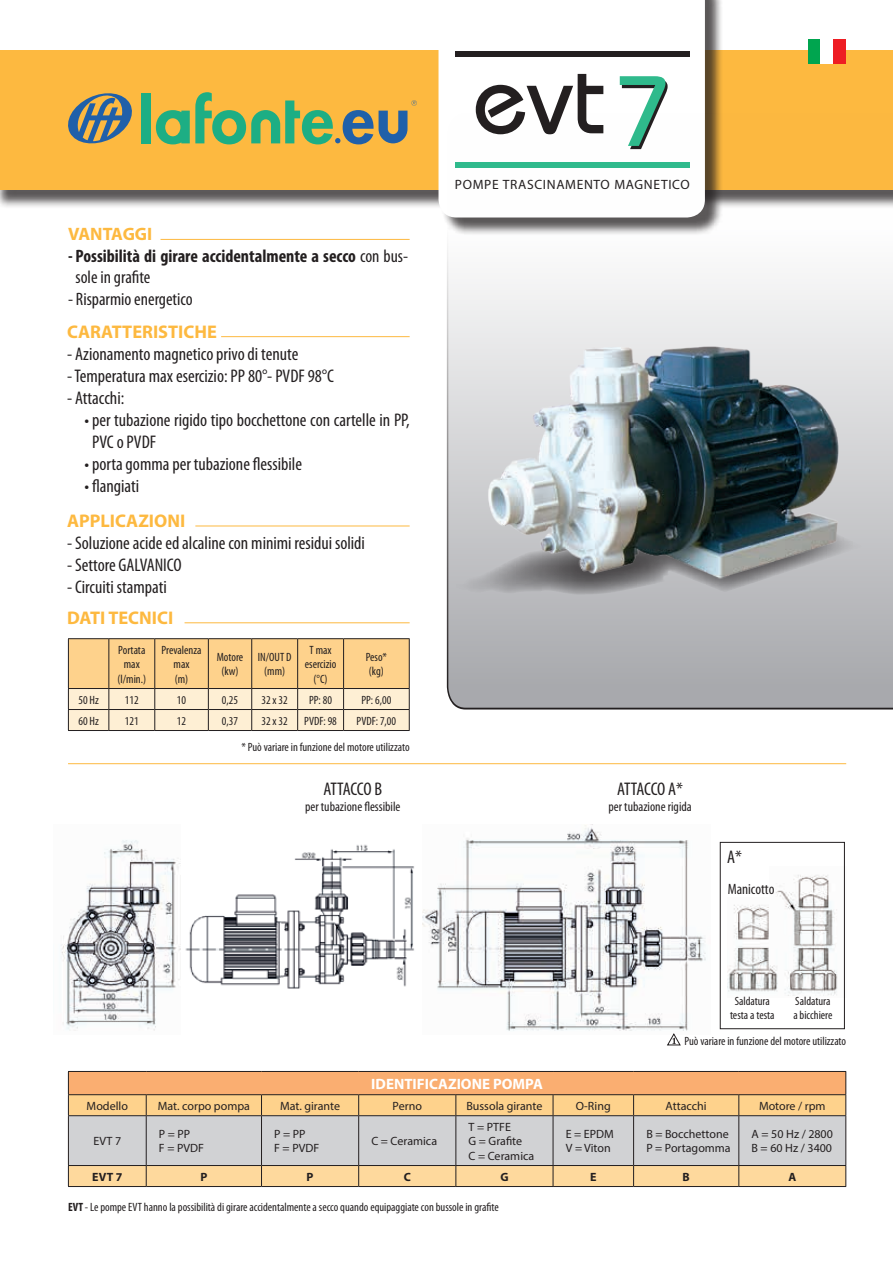
<style>
.page{position:relative;width:893px;height:1263px;background:#fff}
.page>*{position:absolute;margin:0;border:0;box-sizing:border-box;transform-origin:0 0}
.t1{font:condensed 18.3px/22px "Myriad Pro";color:#231f20}
.t2{font:700 18.3px "Myriad Pro";color:#fdb940}
.t3{font:condensed 18.3px "Myriad Pro";letter-spacing:-.02em;color:#231f20}
.t4{font:700 condensed 18px/21.6px "Myriad Pro";color:#231f20}
.t5{font:condensed 18px "Myriad Pro";color:#231f20}
.t6{font:700 18px "Myriad Pro";color:#fdb940}
.t7{font:700 15px "Myriad Pro";color:#fff}
.t8{font:condensed 15px "Myriad Pro";color:#231f20}
.t9{font:condensed 13.5px "Myriad Pro";color:#231f20}
.t10{font:13.5px "Myriad Pro";letter-spacing:.05em;color:#231f20}
.t11{font:condensed 12px/14.4px "Myriad Pro";color:#231f20;text-align:center}
.t12{font:12px/14.4px "Myriad Pro";color:#231f20}
.t13{font:700 12px "Myriad Pro";color:#231f20}
.s1{font-weight:400}
.s2{font-weight:700}
</style>
<div class="page">
<div style="left:0;top:53px;width:893px;height:156px;background:#231f20;opacity:.75"></div>
<div style="left:0;top:51px;width:893px;height:139px;background:#fdb940"></div>
<div style="left:441px;top:0;width:283px;height:236px;background:#231f20;opacity:.75"></div>
<svg style="left:438px;top:0;width:267px;height:217px"></svg>
<svg style="left:447px;top:196px;width:446px;height:513px"></svg>
<div style="left:455px;top:51px;width:235px;height:5px;background:#231f20"></div>
<svg style="left:447px;top:74px;width:446px;height:122px"></svg>
<div style="left:808px;top:39px;width:13px;height:24px;background:#00a54f"></div>
<div style="left:821px;top:39px;width:12px;height:24px;background:#fff"></div>
<div style="left:833px;top:39px;width:13px;height:24px;background:#ee1d23"></div>
<hr style="left:161px;top:239px;width:249px;height:1px;background:#fdb940">
<hr style="left:221px;top:336px;width:189px;height:1px;background:#fdb940">
<hr style="left:195px;top:526px;width:215px;height:1px;background:#fdb940">
<hr style="left:185px;top:622px;width:225px;height:1px;background:#fdb940">
<hr style="left:68px;top:763px;width:778px;height:1px;background:#fdb940">
<hr style="left:68px;top:638px;width:41px;height:1px;background:#231f20">
<hr style="left:109px;top:638px;width:46px;height:1px;background:#231f20">
<hr style="left:155px;top:638px;width:53px;height:1px;background:#231f20">
<hr style="left:208px;top:638px;width:44px;height:1px;background:#231f20">
<hr style="left:252px;top:638px;width:46px;height:1px;background:#231f20">
<hr style="left:298px;top:638px;width:46px;height:1px;background:#231f20">
<hr style="left:344px;top:638px;width:66px;height:1px;background:#231f20">
<svg style="left:68px;top:639px;width:342px;height:91px;background:#f3d6a5"></svg>
<hr style="left:68px;top:730px;width:41px;height:1px;background:#231f20">
<hr style="left:109px;top:730px;width:46px;height:1px;background:#231f20">
<hr style="left:155px;top:730px;width:53px;height:1px;background:#231f20">
<hr style="left:208px;top:730px;width:44px;height:1px;background:#231f20">
<hr style="left:252px;top:730px;width:46px;height:1px;background:#231f20">
<hr style="left:298px;top:730px;width:46px;height:1px;background:#231f20">
<hr style="left:344px;top:730px;width:66px;height:1px;background:#231f20">
<hr style="left:68px;top:1071px;width:78px;height:1px;background:#231f20">
<hr style="left:146px;top:1071px;width:115px;height:1px;background:#231f20">
<hr style="left:261px;top:1071px;width:98px;height:1px;background:#231f20">
<hr style="left:359px;top:1071px;width:97px;height:1px;background:#231f20">
<hr style="left:456px;top:1071px;width:97px;height:1px;background:#231f20">
<hr style="left:553px;top:1071px;width:81px;height:1px;background:#231f20">
<hr style="left:634px;top:1071px;width:105px;height:1px;background:#231f20">
<hr style="left:739px;top:1071px;width:107px;height:1px;background:#231f20">
<svg style="left:68px;top:1072px;width:778px;height:114px;background:#e2c5a4"></svg>
<hr style="left:68px;top:1186px;width:78px;height:1px;background:#231f20">
<hr style="left:146px;top:1186px;width:115px;height:1px;background:#231f20">
<hr style="left:261px;top:1186px;width:98px;height:1px;background:#231f20">
<hr style="left:359px;top:1186px;width:97px;height:1px;background:#231f20">
<hr style="left:456px;top:1186px;width:97px;height:1px;background:#231f20">
<hr style="left:553px;top:1186px;width:81px;height:1px;background:#231f20">
<hr style="left:634px;top:1186px;width:105px;height:1px;background:#231f20">
<hr style="left:739px;top:1186px;width:107px;height:1px;background:#231f20">
<div style="left:142px;top:93px;width:9px;height:50px;background:#1dae84"></div>
<svg style="left:68px;top:93px;width:77px;height:51px"></svg>
<svg style="left:156px;top:92px;width:261px;height:52px"></svg>
<img style="left:61px;top:840px;width:353px;height:191px">
<img style="left:422px;top:825px;width:284px;height:206px">
<svg style="left:667px;top:1033px;width:14px;height:13px"></svg>
<svg style="left:448px;top:516px;width:417px;height:79px;background:#b2b3b6"></svg>
<img style="left:449px;top:334px;width:429px;height:253px">
<img style="left:776px;top:875px;width:62px;height:121px">
<img style="left:727px;top:898px;width:55px;height:98px">
<div style="left:720px;top:842px;width:125px;height:187px;border:1px solid #231f20"></div>
<h2 class="t6" style="left:68px;top:224px;width:86px">VANTAGGI</h2>
<h2 class="t4" style="left:76px;top:245px;width:334px;text-indent:-8px">- Possibilità di girare accidentalmente a secco <span class="s1">con bus&shy;sole in grafite</span></h2>
<h2 class="t5" style="left:68px;top:289px;width:126px">- Risparmio energetico</h2>
<h1 class="t2" style="left:67px;top:321px;width:151px">CARATTERISTICHE</h1>
<h1 class="t1" style="left:67px;top:343px;width:233px">- Azionamento magnetico privo di tenute</h1>
<h1 class="t1" style="left:67px;top:365px;width:268px">- Temperatura max esercizio: PP 80°- PVDF 98°C</h1>
<h1 class="t1" style="left:67px;top:387px;width:59px">- Attacchi:</h1>
<h1 class="t1" style="left:92px;top:409px;width:319px;text-indent:-8px">• per tubazione rigido tipo bocchettone con cartelle in PP,<br>PVC o PVDF</h1>
<h1 class="t1" style="left:84px;top:453px;width:219px">• porta gomma per tubazione flessibile</h1>
<h1 class="t1" style="left:84px;top:475px;width:56px">• flangiati</h1>
<h1 class="t2" style="left:67px;top:511px;width:120px">APPLICAZIONI</h1>
<h1 class="t1" style="left:67px;top:532px;width:299px">- Soluzione acide ed alcaline con minimi residui solidi</h1>
<h1 class="t1" style="left:67px;top:554px;width:116px">- Settore GALVANICO</h1>
<h1 class="t1" style="left:67px;top:576px;width:101px">- Circuiti stampati</h1>
<h1 class="t2" style="left:67px;top:607px;width:108px">DATI TECNICI</h1>
<p class="t11" style="left:118px;top:643px;width:30px">Portata max (l/min.)</p>
<p class="t11" style="left:162px;top:643px;width:41px">Prevalenza max<br>(m)</p>
<p class="t11" style="left:217px;top:650px;width:28px">Motore (kw)</p>
<p class="t11" style="left:258px;top:650px;width:35px">IN/OUT D (mm)</p>
<p class="t11" style="left:305px;top:643px;width:33px">T max esercizio (°C)</p>
<p class="t11" style="left:366px;top:650px;width:23px;text-align:left">Peso* (kg)</p>
<p class="t11" style="left:78px;top:692px;width:22px">50 Hz</p>
<p class="t11" style="left:125px;top:692px;width:15px">112</p>
<p class="t11" style="left:177px;top:692px;width:11px">10</p>
<p class="t11" style="left:222px;top:692px;width:18px">0,25</p>
<p class="t11" style="left:262px;top:692px;width:28px">32 x 32</p>
<p class="t11" style="left:309px;top:692px;width:24px">PP: 80</p>
<p class="t11" style="left:361px;top:692px;width:31px">PP: 6,00</p>
<p class="t11" style="left:78px;top:713px;width:22px">60 Hz</p>
<p class="t11" style="left:125px;top:713px;width:15px">121</p>
<p class="t11" style="left:177px;top:713px;width:11px">12</p>
<p class="t11" style="left:222px;top:713px;width:18px">0,37</p>
<p class="t11" style="left:262px;top:713px;width:28px">32 x 32</p>
<p class="t11" style="left:304px;top:713px;width:34px">PVDF: 98</p>
<p class="t11" style="left:357px;top:713px;width:41px">PVDF: 7,00</p>
<p class="t11" style="left:241px;top:740px;width:170px">* Può variare in funzione del motore utilizzato</p>
<h1 class="t3" style="left:323px;top:779px;width:60px">ATTACCO B</h1>
<p class="t9" style="left:305px;top:799px;width:97px">per tubazione flessibile</p>
<p class="t10" style="left:455px;top:176px;width:236px">POMPE TRASCINAMENTO MAGNETICO</p>
<h1 class="t3" style="left:617px;top:779px;width:67px">ATTACCO A*</h1>
<p class="t9" style="left:609px;top:799px;width:85px">per tubazione rigida</p>
<h1 class="t1" style="left:727px;top:846px;width:16px">A*</h1>
<p class="t8" style="left:728px;top:881px;width:48px">Manicotto</p>
<p class="t11" style="left:730px;top:995px;width:46px;line-height:13.5px">Saldatura testa a testa</p>
<p class="t11" style="left:793px;top:995px;width:41px;line-height:13.5px;text-align:left">Saldatura a bicchiere</p>
<p class="t11" style="left:684px;top:1034px;width:163px">Può variare in funzione del motore utilizzato</p>
<p class="t7" style="left:371px;top:1075px;width:173px">IDENTIFICAZIONE POMPA</p>
<p class="t12" style="left:87px;top:1098px;width:43px">Modello</p>
<p class="t12" style="left:158px;top:1098px;width:94px">Mat. corpo pompa</p>
<p class="t12" style="left:280px;top:1098px;width:62px">Mat. girante</p>
<p class="t12" style="left:393px;top:1098px;width:31px">Perno</p>
<p class="t12" style="left:466px;top:1098px;width:77px">Bussola girante</p>
<p class="t12" style="left:576px;top:1098px;width:36px">O-Ring</p>
<p class="t12" style="left:666px;top:1098px;width:43px">Attacchi</p>
<p class="t12" style="left:759px;top:1098px;width:68px">Motore / rpm</p>
<p class="t12" style="left:93px;top:1134px;width:29px">EVT 7</p>
<p class="t12" style="left:159px;top:1126px;width:46px">P = PP<br>F = PVDF</p>
<p class="t12" style="left:274px;top:1126px;width:46px">P = PP<br>F = PVDF</p>
<p class="t12" style="left:371px;top:1134px;width:67px">C = Ceramica</p>
<p class="t12" style="left:469px;top:1119px;width:67px">T = PTFE<br>G = Grafite<br>C = Ceramica</p>
<p class="t12" style="left:566px;top:1126px;width:50px">E = EPDM<br>V = Viton</p>
<p class="t12" style="left:646px;top:1126px;width:86px">B = Bocchettone<br>P = Portagomma</p>
<p class="t12" style="left:752px;top:1126px;width:83px">A = 50 Hz / 2800<br>B = 60 Hz / 3400</p>
<p class="t13" style="left:92px;top:1170px;width:32px">EVT 7</p>
<p class="t13" style="left:200px;top:1170px;width:8px">P</p>
<p class="t13" style="left:307px;top:1170px;width:8px">P</p>
<p class="t13" style="left:404px;top:1170px;width:9px">C</p>
<p class="t13" style="left:500px;top:1170px;width:10px">G</p>
<p class="t13" style="left:590px;top:1170px;width:8px">E</p>
<p class="t13" style="left:683px;top:1170px;width:9px">B</p>
<p class="t13" style="left:788px;top:1170px;width:9px">A</p>
<p class="t11" style="left:68px;top:1200px;width:432px"><span class="s2">EVT</span> - Le pompe EVT hanno la possibilità di girare accidentalmente a secco quando equipaggiate con bussole in grafite</p>
</div>
